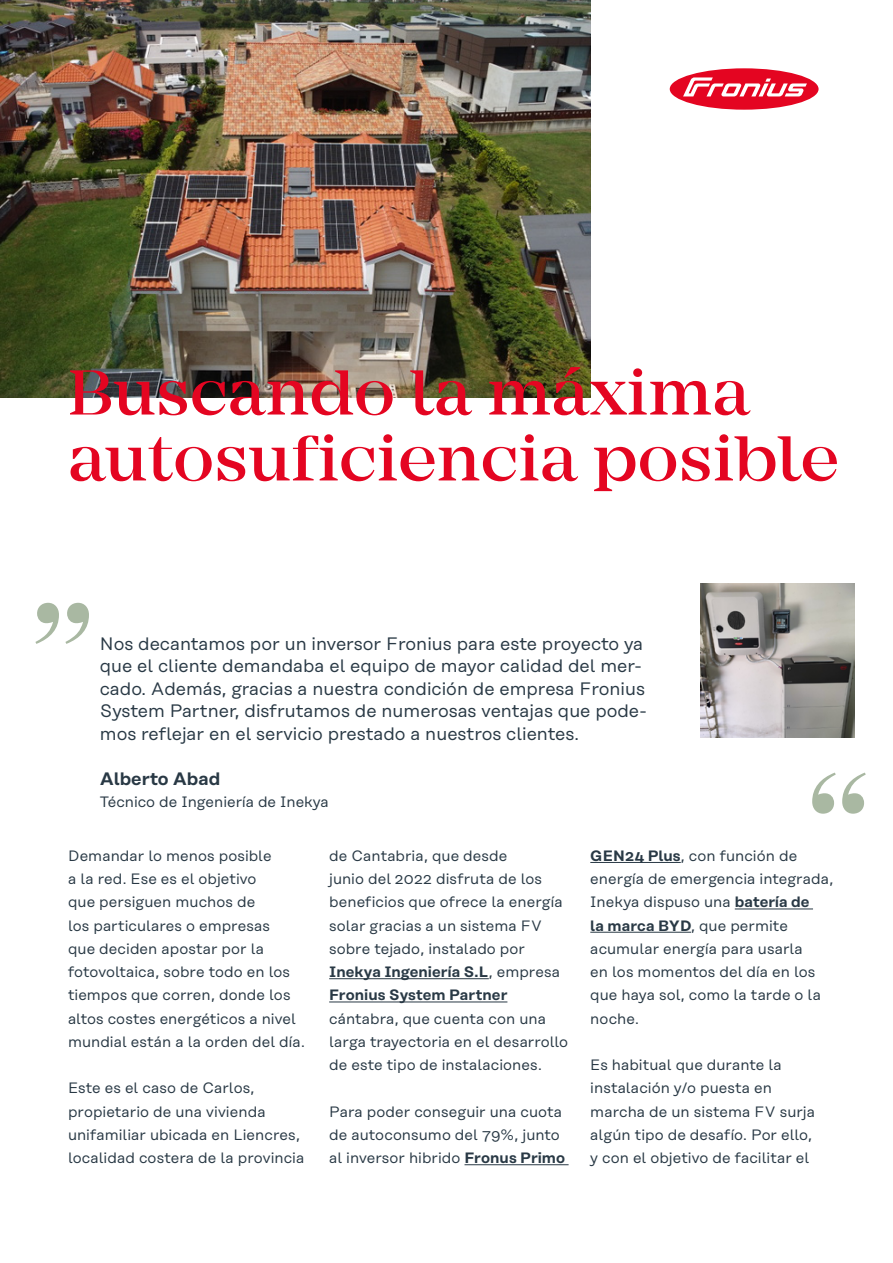
<style>
.page{position:relative;width:893px;height:1263px;background:#fff}
.page>*{position:absolute;margin:0;border:0;box-sizing:border-box;transform-origin:0 0}
.t1{font:500 65.85px/65.8px "Mirador";color:#e40521}
.t2{font:18px/22.5px "Rational Text";color:#293945}
.t3{font:600 18px "Rational Text";color:#293945}
.t4{font:15px/23.2px "Rational Text";letter-spacing:.005em;color:#293945}
.s1{font-weight:600}
</style>
<div class="page">
<img style="left:0;top:0;width:590px;height:398px">
<hr style="left:329px;top:978px;width:160px;height:1px;background:#293945">
<hr style="left:329px;top:1001px;width:178px;height:1px;background:#293945">
<hr style="left:464px;top:1164px;width:105px;height:1px;background:#293945">
<hr style="left:590px;top:862px;width:91px;height:1px;background:#293945">
<hr style="left:735px;top:908px;width:78px;height:1px;background:#293945">
<hr style="left:590px;top:932px;width:101px;height:1px;background:#293945">
<div style="left:670px;top:68px;width:149px;height:42px;background:#e40521;border-radius:50%"></div>
<svg style="left:683px;top:77px;width:124px;height:19px"></svg>
<svg style="left:35px;top:603px;width:54px;height:41px"></svg>
<svg style="left:812px;top:772px;width:54px;height:42px"></svg>
<img style="left:700px;top:583px;width:155px;height:154px">
<h1 class="t1" style="left:68px;top:360px;width:772px">Buscando la máxima autosuficiencia posible</h1>
<p class="t2" style="left:100px;top:632px;width:549px">Nos decantamos por un inversor Fronius para este proyecto ya que el cliente demandaba el equipo de mayor calidad del mer&shy;cado. Además, gracias a nuestra condición de empresa Fronius System Partner, disfrutamos de numerosas ventajas que pode&shy;mos reflejar en el servicio prestado a nuestros clientes.</p>
<p class="t3" style="left:100px;top:768px;width:122px">Alberto Abad</p>
<p class="t4" style="left:100px;top:790px;width:230px">Técnico de Ingeniería de Inekya</p>
<p class="t4" style="left:68px;top:844px;width:238px">Demandar lo menos posible<br>a la red. Ese es el objetivo<br>que persiguen muchos de<br>los particulares o empresas<br>que deciden apostar por la fotovoltaica, sobre todo en los tiempos que corren, donde los altos costes energéticos a nivel mundial están a la orden del día.</p>
<p class="t4" style="left:68px;top:1076px;width:238px">Este es el caso de Carlos, propietario de una vivienda unifamiliar ubicada en Liencres, localidad costera de la provincia</p>
<p class="t4" style="left:329px;top:844px;width:235px">de Cantabria, que desde<br>junio del 2022 disfruta de los beneficios que ofrece la energía solar gracias a un sistema FV sobre tejado, instalado por<br><span class="s1">Inekya Ingeniería S.L</span>, empresa<br><span class="s1">Fronius System Partner</span></p>
<p class="t4" style="left:329px;top:1007px;width:241px">cántabra, que cuenta con una larga trayectoria en el desarrollo de este tipo de instalaciones.</p>
<p class="t4" style="left:329px;top:1100px;width:237px">Para poder conseguir una cuota de autoconsumo del 79%, junto al inversor hibrido <span class="s1">Fronus Primo</span></p>
<p class="t4" style="left:590px;top:844px;width:245px"><span class="s1">GEN24 Plus</span>, con función de energía de emergencia integrada,<br>Inekya dispuso una <span class="s1">batería de<br>la marca BYD</span>, que permite acumular energía para usarla<br>en los momentos del día en los que haya sol, como la tarde o la noche.</p>
<p class="t4" style="left:590px;top:1053px;width:226px">Es habitual que durante la instalación y/o puesta en marcha de un sistema FV surja algún tipo de desafío. Por ello, y con el objetivo de facilitar el</p>
</div>
